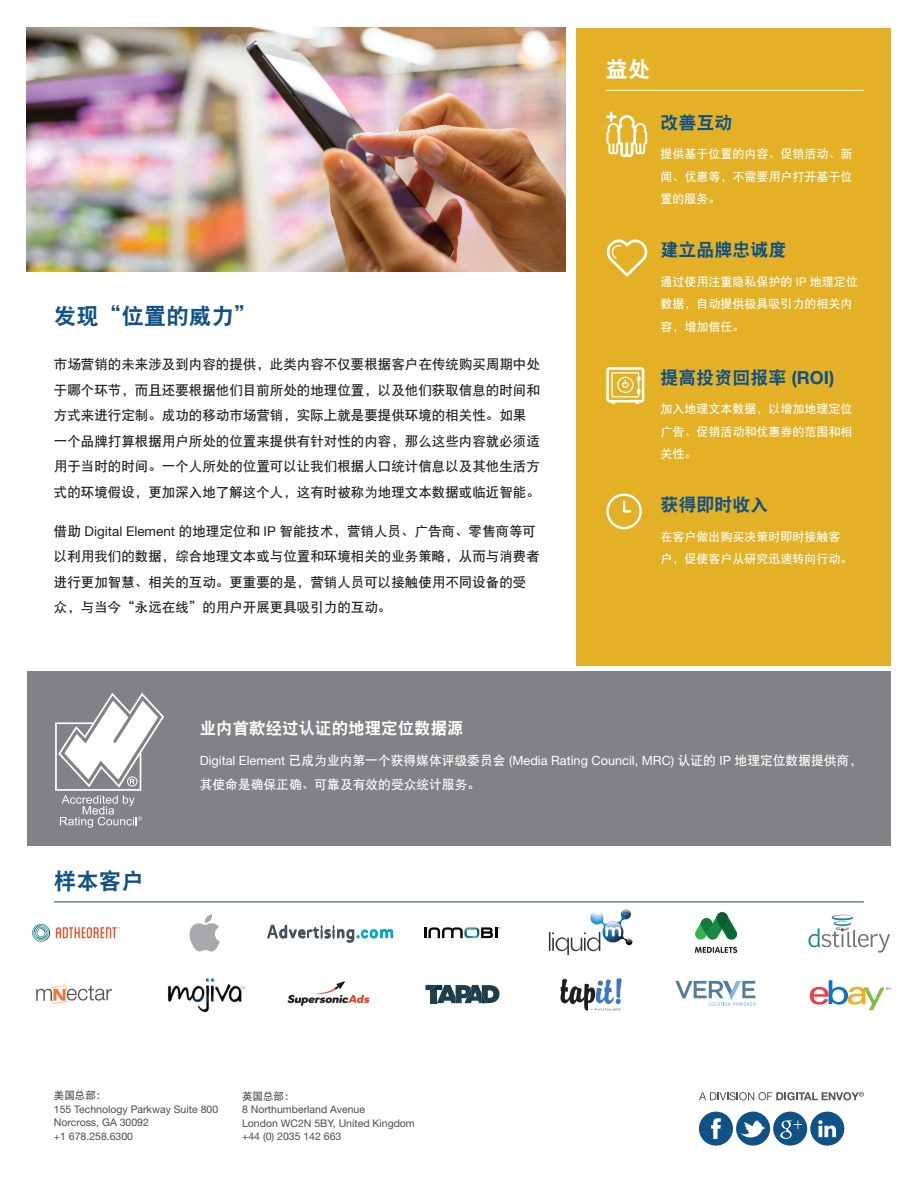
<style>
.page{position:relative;width:918px;height:1188px;background:#fff}
.page>*{position:absolute;margin:0;border:0;box-sizing:border-box;transform-origin:0 0}
.Heading__final{font:22.5px "DFP Hei W9";color:#105186}
.Clients_H1__final{font:22.5px "DFP Hei W9";color:#105186}
.Pink_Side_H1___final{font:22.5px "DFP Hei W9";color:#fff}
.Icon_list_H1{font:18px "DFP Hei W9";color:#105186}
.Grey_Side_H2__final{font:16.5px "DFP Hei W9";color:#fff}
.Paragraph__final{font:13.5px/25.5px "DFP Hei W7";color:#231f20}
.Grey_Side_Paragraph{font:12.75px/24px "DFP Hei W7";color:#fff}
.Icon_list_Paragraph{font:12px/22.5px "DFP Hei W7";color:#fff;text-align:justify}
.Footer_Paragraph{font:10.5px/13.5px "Helvetica Neue";color:#4b4c4d}
.Footer_Paragraph-2{font:10.5px "DFP Hei W7";color:#4b4c4d}
.s1{font-family:"Helvetica Neue"}
.s2{font-family:"Helvetica Neue";font-weight:700}
</style>
<div class="page">
<hr style="left:54px;top:902px;width:810px;height:1px;background:#105186">
<div style="left:576px;top:28px;width:314px;height:637px;background:#e4b126"></div>
<svg style="left:699px;top:1092px;width:165px;height:8px"></svg>
<svg style="left:699px;top:1112px;width:145px;height:34px"></svg>
<hr style="left:605px;top:90px;width:259px;height:1px;background:#fff">
<div style="left:27px;top:672px;width:863px;height:174px;background:#808285"></div>
<svg style="left:55px;top:693px;width:109px;height:135px"></svg>
<img style="left:26px;top:28px;width:539px;height:244px">
<svg style="left:606px;top:112px;width:41px;height:45px"></svg>
<svg style="left:607px;top:240px;width:40px;height:37px"></svg>
<svg style="left:606px;top:367px;width:38px;height:37px"></svg>
<svg style="left:606px;top:493px;width:36px;height:36px"></svg>
<svg style="left:810px;top:980px;width:80px;height:30px"></svg>
<svg style="left:424px;top:927px;width:76px;height:11px"></svg>
<svg style="left:561px;top:978px;width:61px;height:33px"></svg>
<svg style="left:32px;top:924px;width:18px;height:18px"></svg>
<svg style="left:56px;top:927px;width:64px;height:11px"></svg>
<svg style="left:190px;top:914px;width:30px;height:38px"></svg>
<svg style="left:549px;top:909px;width:84px;height:46px"></svg>
<svg style="left:695px;top:947px;width:42px;height:6px"></svg>
<svg style="left:695px;top:912px;width:43px;height:28px"></svg>
<svg style="left:808px;top:915px;width:82px;height:38px"></svg>
<svg style="left:425px;top:985px;width:74px;height:18px"></svg>
<svg style="left:675px;top:981px;width:81px;height:25px"></svg>
<img style="left:36px;top:985px;width:77px;height:19px">
<img style="left:168px;top:978px;width:77px;height:35px">
<img style="left:287px;top:981px;width:82px;height:25px">
<svg style="left:267px;top:924px;width:127px;height:19px"></svg>
<p class="Heading__final" style="left:54px;top:303px;width:204px">发现“位置的威力”</p>
<p class="Paragraph__final" style="left:54px;top:352px;width:487px">市场营销的未来涉及到内容的提供，此类内容不仅要根据客户在传统购买周期中处于哪个环节，而且还要根据他们目前所处的地理位置，以及他们获取信息的时间和方式来进行定制。成功的移动市场营销，实际上就是要提供环境的相关性。如果一个品牌打算根据用户所处的位置来提供有针对性的内容，那么这些内容就必须适用于当时的时间。一个人所处的位置可以让我们根据人口统计信息以及其他生活方式的环境假设，更加深入地了解这个人，这有时被称为地理文本数据或临近智能。</p>
<p class="Paragraph__final" style="left:54px;top:518px;width:487px">借助 <span class="s1">Digital Element</span> 的地理定位和 <span class="s1">IP</span> 智能技术，营销人员、广告商、零售商等可以利用我们的数据，综合地理文本或与位置和环境相关的业务策略，从而与消费者进行更加智慧、相关的互动。更重要的是，营销人员可以接触使用不同设备的受众，与当今“永远在线”的用户开展更具吸引力的互动。</p>
<p class="Pink_Side_H1___final" style="left:605px;top:57px;width:46px">益处</p>
<p class="Icon_list_H1" style="left:660px;top:113px;width:73px">改善互动</p>
<p class="Icon_list_Paragraph" style="left:660px;top:142px;width:193px">提供基于位置的内容、促销活动、新闻、优惠等，不需要用户打开基于位置的服务。</p>
<p class="Icon_list_H1" style="left:660px;top:240px;width:127px">建立品牌忠诚度</p>
<p class="Icon_list_Paragraph" style="left:660px;top:270px;width:199px;text-align:left">通过使用注重隐私保护的 <span class="s1">IP</span> 地理定位数据，自动提供极具吸引力的相关内容，增加信任。</p>
<p class="Icon_list_H1" style="left:660px;top:368px;width:175px">提高投资回报率 <span class="s2">(ROI)</span></p>
<p class="Icon_list_Paragraph" style="left:660px;top:397px;width:193px">加入地理文本数据，以增加地理定位广告、促销活动和优惠券的范围和相关性。</p>
<p class="Icon_list_H1" style="left:660px;top:495px;width:109px">获得即时收入</p>
<p class="Icon_list_Paragraph" style="left:660px;top:525px;width:193px">在客户做出购买决策时即时接触客户，促使客户从研究迅速转向行动。</p>
<p class="Clients_H1__final" style="left:54px;top:868px;width:91px">样本客户</p>
<p class="Grey_Side_H2__final" style="left:200px;top:719px;width:266px">业内首款经过认证的地理定位数据源</p>
<p class="Grey_Side_Paragraph" style="left:200px;top:748px;width:664px"><span class="s1">Digital Element</span> 已成为业内第一个获得媒体评级委员会 <span class="s1">(Media Rating Council, MRC)</span> 认证的 <span class="s1">IP</span> 地理定位数据提供商，其使命是确保正确、可靠及有效的受众统计服务。</p>
<p class="Footer_Paragraph-2" style="left:54px;top:1090px;width:54px">美国总部：</p>
<p class="Footer_Paragraph" style="left:54px;top:1102px;width:166px">155 Technology Parkway Suite 800</p>
<p class="Footer_Paragraph" style="left:54px;top:1116px;width:97px">Norcross, GA 30092</p>
<p class="Footer_Paragraph" style="left:54px;top:1129px;width:81px">+1 678.258.6300</p>
<p class="Footer_Paragraph-2" style="left:242px;top:1090px;width:54px">英国总部：</p>
<p class="Footer_Paragraph" style="left:242px;top:1103px;width:124px">8 Northumberland Avenue</p>
<p class="Footer_Paragraph" style="left:242px;top:1116px;width:174px">London WC2N 5BY, United Kingdom +44 (0) 2035 142 663</p>
</div>
